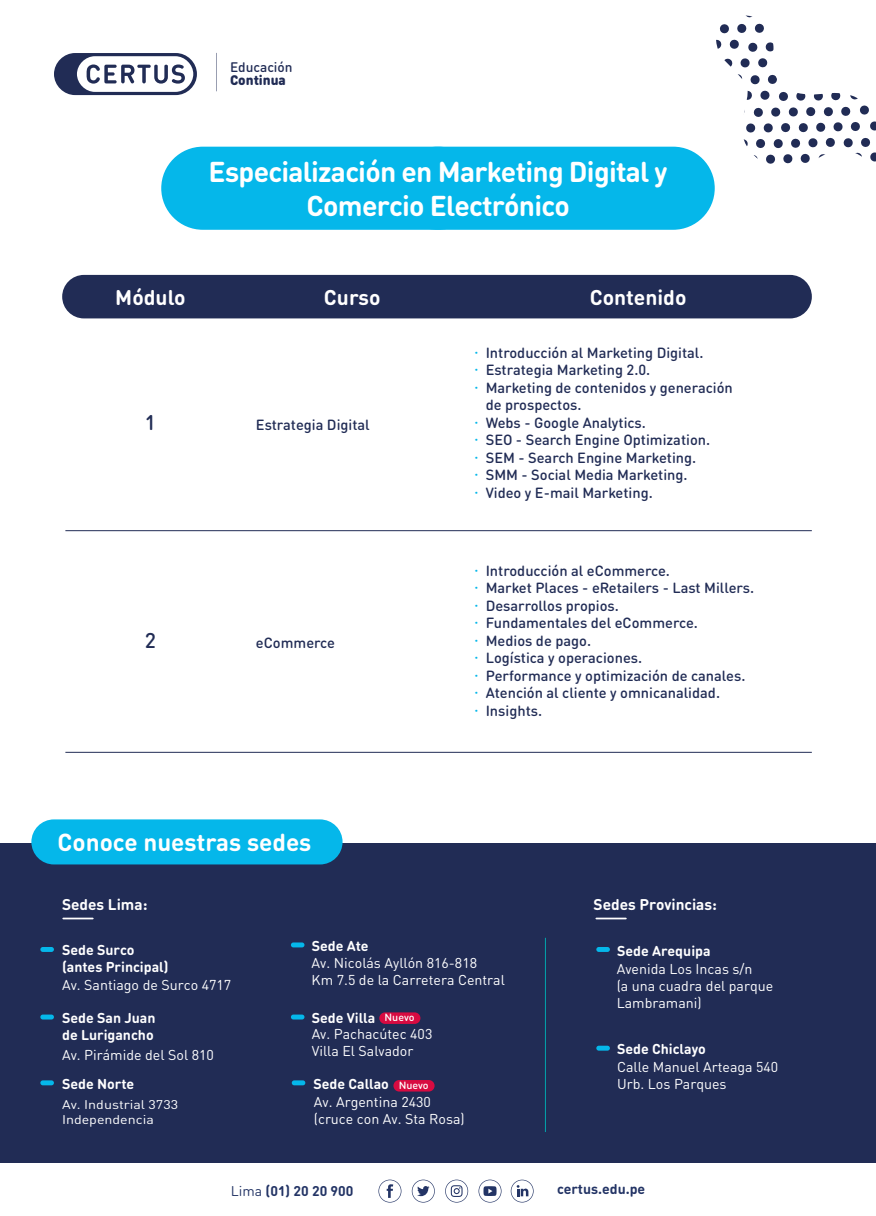
<style>
.page{position:relative;width:876px;height:1216px;background:#fff}
.page>*{position:absolute;margin:0;border:0;box-sizing:border-box;transform-origin:0 0}
.t1{font:700 28.35px/33.2px "DIN Round OT";letter-spacing:-.025em;color:#fff;text-align:center}
.t2{font:700 24.32px "DIN Round OT";color:#fff}
.t3{font:700 21.09px "DIN Round OT";color:#fff}
.t4{font:500 21.09px "DIN Round OT";color:#212c55}
.t5{font:700 15.4px "DIN Round OT";color:#fff}
.t6{font:500 14.61px/17.5px "DIN Round OT";color:#212c55}
.t7{font:500 14.61px/17.5px "DIN Round OT";color:#05b7ea;text-align:justify}
.t8{font:14.17px/17px "DIN Round OT";color:#fff}
.t9{font:700 14.17px/17px "DIN Round OT";color:#fff}
.t10{font:700 14px "DIN Round OT";color:#233465}
.t11{font:500 13.65px "DIN Round OT";color:#212c55}
.t12{font:900 13.65px "DIN Round OT";color:#212c55}
.t13{font:12.51px/15px "DIN Round OT";color:#fff;scale:1.13 1}
.t14{font:500 10.41px "DIN Round OT";letter-spacing:-.005em;color:#fff}
.s1{font-weight:400}
</style>
<div class="page">
<div style="left:62px;top:275px;width:749px;height:43px;background:#212c55;border-radius:22px"></div>
<hr style="left:65px;top:530px;width:746px;height:1px;background:#212c55">
<hr style="left:65px;top:752px;width:746px;height:1px;background:#212c55">
<svg style="left:706px;top:15px;width:169px;height:169px"></svg>
<div style="left:54px;top:53px;width:143px;height:42px;background:#212c55;border-radius:21px"></div>
<svg style="left:77px;top:56px;width:116px;height:36px"></svg>
<hr style="left:216px;top:53px;width:1px;height:38px;background:#212c55">
<div style="left:161px;top:147px;width:319px;height:83px;background:#05b7ea;border-radius:42px"></div>
<div style="left:395px;top:147px;width:319px;height:83px;background:#05b7ea;border-radius:42px"></div>
<div style="left:0;top:843px;width:875px;height:320px;background:#212c55"></div>
<div style="left:31px;top:819px;width:311px;height:45px;background:#05b7ea;border-radius:23px"></div>
<div style="left:40px;top:947px;width:14px;height:5px;background:#05b7ea;border-radius:2px"></div>
<div style="left:40px;top:1080px;width:14px;height:5px;background:#05b7ea;border-radius:2px"></div>
<div style="left:291px;top:1080px;width:14px;height:5px;background:#05b7ea;border-radius:2px"></div>
<div style="left:40px;top:1014px;width:14px;height:5px;background:#05b7ea;border-radius:2px"></div>
<div style="left:291px;top:942px;width:13px;height:5px;background:#05b7ea;border-radius:2px"></div>
<div style="left:596px;top:947px;width:13px;height:5px;background:#05b7ea;border-radius:2px"></div>
<div style="left:596px;top:1046px;width:13px;height:5px;background:#05b7ea;border-radius:2px"></div>
<div style="left:291px;top:1014px;width:13px;height:5px;background:#05b7ea;border-radius:2px"></div>
<hr style="left:63px;top:918px;width:30px;height:1px;background:#fff">
<svg style="left:596px;top:918px;width:29px;height:1px"></svg>
<hr style="left:544px;top:938px;width:1px;height:194px;background:#02a4ac">
<div style="left:393px;top:1080px;width:41px;height:11px;background:#d80b41;border-radius:6px"></div>
<div style="left:379px;top:1012px;width:41px;height:12px;background:#d80b41;border-radius:6px"></div>
<svg style="left:378px;top:1180px;width:23px;height:22px"></svg>
<svg style="left:411px;top:1180px;width:23px;height:22px"></svg>
<svg style="left:478px;top:1180px;width:23px;height:22px"></svg>
<svg style="left:510px;top:1180px;width:23px;height:22px"></svg>
<svg style="left:445px;top:1180px;width:23px;height:22px"></svg>
<p class="t11" style="left:230px;top:58px;width:64px">Educación</p>
<p class="t12" style="left:230px;top:71px;width:57px">Continua</p>
<h1 class="t1" style="left:208px;top:155px;width:460px">Especialización en Marketing Digital y<br>Comercio Electrónico</h1>
<h3 class="t3" style="left:115px;top:283px;width:72px">Módulo</h3>
<h3 class="t3" style="left:324px;top:283px;width:58px">Curso</h3>
<h3 class="t3" style="left:589px;top:283px;width:98px">Contenido</h3>
<h3 class="t4" style="left:145px;top:409px;width:13px">1</h3>
<p class="t6" style="left:256px;top:416px;width:115px">Estrategia Digital</p>
<h3 class="t4" style="left:145px;top:627px;width:13px">2</h3>
<p class="t6" style="left:256px;top:633px;width:81px">eCommerce</p>
<h2 class="t2" style="left:57px;top:826px;width:255px">Conoce nuestras sedes</h2>
<p class="t7" style="left:474px;top:344px;width:6px">· · ·</p>
<p class="t7" style="left:474px;top:414px;width:6px">· · · · ·</p>
<p class="t6" style="left:485px;top:344px;width:248px">Introducción al Marketing Digital.<br>Estrategia Marketing 2.0.<br>Marketing de contenidos y generación de prospectos.<br>Webs - Google Analytics.<br>SEO - Search Engine Optimization.<br>SEM - Search Engine Marketing.<br>SMM - Social Media Marketing.<br>Video y E-mail Marketing.</p>
<p class="t7" style="left:474px;top:562px;width:6px">· · · · · · · · ·</p>
<p class="t6" style="left:485px;top:561px;width:270px">Introducción al eCommerce.<br>Market Places - eRetailers - Last Millers.<br>Desarrollos propios.<br>Fundamentales del eCommerce.<br>Medios de pago.<br>Logística y operaciones.<br>Performance y optimización de canales.<br>Atención al cliente y omnicanalidad.<br>Insights.</p>
<p class="t5" style="left:62px;top:895px;width:87px">Sedes Lima:</p>
<p class="t5" style="left:593px;top:895px;width:125px">Sedes Provincias:</p>
<p class="t9" style="left:62px;top:941px;width:108px">Sede Surco (antes Principal)</p>
<p class="t8" style="left:62px;top:976px;width:171px">Av. Santiago de Surco 4717</p>
<p class="t9" style="left:311px;top:937px;width:58px">Sede Ate</p>
<p class="t8" style="left:311px;top:954px;width:195px">Av. Nicolás Ayllón 816-818<br>Km 7.5 de la Carretera Central</p>
<p class="t9" style="left:616px;top:942px;width:95px">Sede Arequipa</p>
<p class="t8" style="left:616px;top:961px;width:158px">Avenida Los Incas s/n<br>(a una cuadra del parque<br>Lambramani)</p>
<p class="t9" style="left:62px;top:1009px;width:95px">Sede San Juan de Lurigancho</p>
<p class="t8" style="left:62px;top:1046px;width:153px">Av. Pirámide del Sol 810</p>
<p class="t9" style="left:311px;top:1009px;width:65px">Sede Villa</p>
<p class="t8" style="left:311px;top:1025px;width:122px">Av. Pachacútec 403<br>Villa El Salvador</p>
<p class="t14" style="left:384px;top:1011px;width:31px">Nuevo</p>
<p class="t9" style="left:616px;top:1040px;width:90px">Sede Chiclayo</p>
<p class="t8" style="left:616px;top:1058px;width:163px">Calle Manuel Arteaga 540</p>
<p class="t9" style="left:62px;top:1075px;width:74px">Sede Norte</p>
<p class="t13" style="left:62px;top:1097px;width:104px">Av. Industrial 3733<br>Independencia</p>
<p class="t9" style="left:313px;top:1075px;width:77px">Sede Callao</p>
<p class="t8" style="left:616px;top:1075px;width:111px">Urb. Los Parques</p>
<p class="t14" style="left:398px;top:1079px;width:31px">Nuevo</p>
<p class="t8" style="left:314px;top:1093px;width:152px">Av. Argentina 2430 (cruce con Av. Sta Rosa)</p>
<p class="t10" style="left:230px;top:1182px;width:124px"><span class="s1">Lima</span> (01) 20 20 900</p>
<p class="t10" style="left:556px;top:1180px;width:90px">certus.edu.pe</p>
</div>
